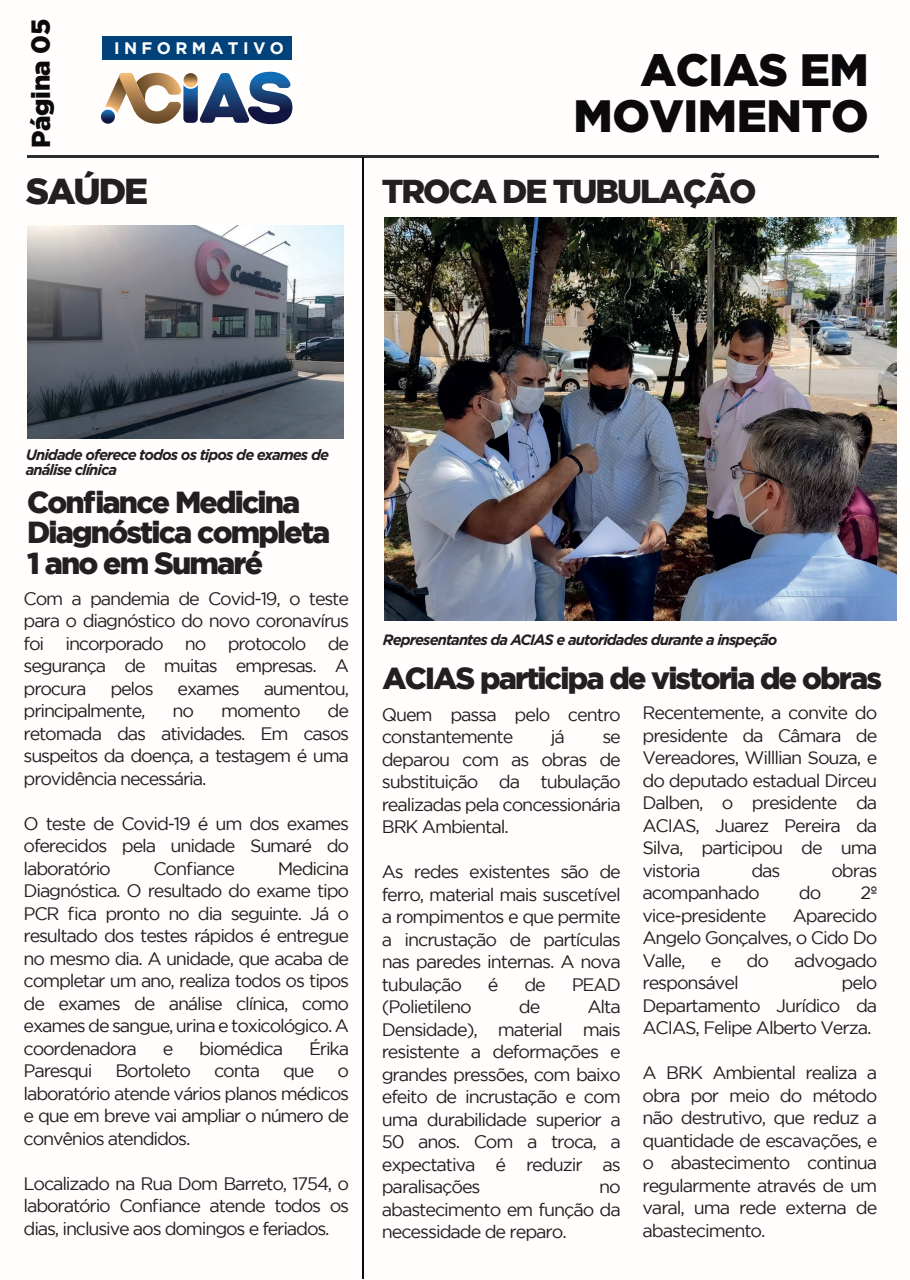
<style>
.page{position:relative;width:910px;height:1280px;background:#fff}
.page>*{position:absolute;margin:0;border:0;box-sizing:border-box;transform-origin:0 0}
.t1{font:900 45.3px/46.5px "Gotham";letter-spacing:-.01em;color:#0b090c;text-align:right}
.t2{font:900 36px "Gotham";letter-spacing:-.06em;color:#231f20}
.t3{font:900 33px "Gotham";letter-spacing:-.06em;color:#231f20}
.t4{font:900 30.3px/30.3px "Gotham";letter-spacing:-.06em;color:#231f20}
.t5{font:900 25.95px "Gotham";letter-spacing:-.025em;color:#0b090c}
.t6{font:18px/22.5px "Gotham";letter-spacing:-.06em;color:#231f20;text-align:justify}
.t7{font:700 16.65px "Gotham";letter-spacing:.26em;color:#fff}
.t8{font:italic 700 15px/15px "Gotham";letter-spacing:-.06em;color:#231f20}
</style>
<div class="page">
<div style="left:102px;top:36px;width:189px;height:24px;background:#004279"></div>
<svg style="left:101px;top:110px;width:14px;height:14px"></svg>
<svg style="left:105px;top:72px;width:187px;height:52px"></svg>
<svg style="left:184px;top:73px;width:14px;height:14px"></svg>
<hr style="left:27px;top:155px;width:851px;height:2px;background:#292d2f">
<img style="left:384px;top:217px;width:513px;height:404px">
<hr style="left:362px;top:157px;width:2px;height:1121px;background:#0b090c">
<img style="left:27px;top:226px;width:316px;height:213px">
<h3 class="t5" style="left:26px;top:148px;width:130px;rotate:-90deg">Página 05</h3>
<p class="t7" style="left:114px;top:38px;width:171px">INFORMATIVO</p>
<h2 class="t2" style="left:26px;top:170px;width:124px">SAÚDE</h2>
<h1 class="t1" style="left:573px;top:45px;width:297px">ACIAS EM<br>MOVIMENTO</h1>
<h3 class="t3" style="left:382px;top:172px;width:376px">TROCA DE TUBULAÇÃO</h3>
<p class="t8" style="left:26px;top:447px;width:305px">Unidade oferece todos os tipos de exames de análise clínica</p>
<h3 class="t4" style="left:27px;top:486px;width:305px">Confiance Medicina<br>Diagnóstica completa<br>1 ano em Sumaré</h3>
<p class="t6" style="left:24px;top:587px;width:327px">Com a pandemia de Covid-19, o teste para o diagnóstico do novo coronavírus foi incorporado no protocolo de segurança de muitas empresas. A procura</p>
<p class="t6" style="left:110px;top:677px;width:45px">pelos</p>
<p class="t6" style="left:177px;top:677px;width:64px">exames</p>
<p class="t6" style="left:264px;top:677px;width:87px">aumentou,</p>
<p class="t6" style="left:24px;top:699px;width:124px">principalmente,</p>
<p class="t6" style="left:173px;top:699px;width:23px">no</p>
<p class="t6" style="left:221px;top:699px;width:81px">momento</p>
<p class="t6" style="left:24px;top:699px;width:327px;text-indent:304px">de retomada das atividades. Em casos suspeitos da doença, a testagem é uma providência necessária.</p>
<p class="t6" style="left:24px;top:812px;width:327px">O teste de Covid-19 é um dos exames oferecidos pela unidade Sumaré do laboratório</p>
<p class="t6" style="left:154px;top:857px;width:83px">Confiance</p>
<p class="t6" style="left:24px;top:857px;width:327px;text-indent:254px">Medicina Diagnóstica. O resultado do exame tipo PCR fica pronto no dia seguinte. Já o resultado dos testes rápidos é entregue no mesmo dia. A unidade, que acaba de completar um ano, realiza todos os tipos de exames de análise clínica, como exames de sangue, urina e toxicológico. A coordenadora</p>
<p class="t6" style="left:163px;top:1037px;width:12px">e</p>
<p class="t6" style="left:199px;top:1037px;width:86px">biomédica</p>
<p class="t6" style="left:309px;top:1037px;width:42px">Érika</p>
<p class="t6" style="left:24px;top:1059px;width:70px">Paresqui</p>
<p class="t6" style="left:115px;top:1059px;width:77px">Bortoleto</p>
<p class="t6" style="left:214px;top:1059px;width:48px">conta</p>
<p class="t6" style="left:283px;top:1059px;width:33px">que</p>
<p class="t6" style="left:24px;top:1059px;width:327px;text-indent:314px">o laboratório atende vários planos médicos e que em breve vai ampliar o número de convênios atendidos.</p>
<p class="t6" style="left:24px;top:1172px;width:327px">Localizado na Rua Dom Barreto, 1754, o laboratório Confiance atende todos os dias, inclusive aos domingos e feriados.</p>
<p class="t8" style="left:383px;top:633px;width:396px">Representantes da ACIAS e autoridades durante a inspeção</p>
<h3 class="t4" style="left:382px;top:662px;width:501px">ACIAS participa de vistoria de obras</h3>
<p class="t6" style="left:382px;top:703px;width:241px">Quem passa pelo centro constantemente</p>
<p class="t6" style="left:551px;top:725px;width:16px">já</p>
<p class="t6" style="left:382px;top:725px;width:241px;text-indent:221px">se deparou com as obras de substituição da tubulação realizadas pela concessionária BRK Ambiental.</p>
<p class="t6" style="left:382px;top:860px;width:241px">As redes existentes são de ferro, material mais suscetível a rompimentos e que permite a incrustação de partículas nas paredes internas. A nova tubulação</p>
<p class="t6" style="left:488px;top:973px;width:12px">é</p>
<p class="t6" style="left:524px;top:973px;width:23px">de</p>
<p class="t6" style="left:572px;top:973px;width:51px">PEAD</p>
<p class="t6" style="left:382px;top:995px;width:241px;text-indent:206px">Alta Densidade), material mais resistente a deformações e grandes pressões, com baixo efeito de incrustação e com uma durabilidade superior a 50 anos. Com a troca, a expectativa é reduzir as paralisações</p>
<p class="t6" style="left:382px;top:995px;width:92px">(Polietileno</p>
<p class="t6" style="left:519px;top:995px;width:23px">de</p>
<p class="t6" style="left:382px;top:1175px;width:241px;text-indent:217px">no abastecimento em função da necessidade de reparo.</p>
<p class="t6" style="left:642px;top:701px;width:236px">Recentemente, a convite do presidente da Câmara de Vereadores, Willlian Souza, e do deputado estadual Dirceu Dalben, o presidente da ACIAS, Juarez Pereira da Silva, participou de uma vistoria</p>
<p class="t6" style="left:751px;top:859px;width:31px">das</p>
<p class="t6" style="left:831px;top:859px;width:48px">obras</p>
<p class="t6" style="left:642px;top:881px;width:119px">acompanhado</p>
<p class="t6" style="left:799px;top:881px;width:24px">do</p>
<p class="t6" style="left:861px;top:881px;width:18px">2º</p>
<p class="t6" style="left:642px;top:904px;width:125px">vice-presidente</p>
<p class="t6" style="left:642px;top:904px;width:236px;text-indent:150px">Aparecido Angelo Gonçalves, o Cido Do Valle,</p>
<p class="t6" style="left:711px;top:949px;width:12px">e</p>
<p class="t6" style="left:747px;top:949px;width:24px">do</p>
<p class="t6" style="left:794px;top:949px;width:85px">advogado</p>
<p class="t6" style="left:642px;top:971px;width:98px">responsável</p>
<p class="t6" style="left:642px;top:971px;width:236px;text-indent:199px">pelo Departamento Jurídico da ACIAS, Felipe Alberto Verza.</p>
<p class="t6" style="left:642px;top:1061px;width:236px">A BRK Ambiental realiza a obra por meio do método não destrutivo, que reduz a quantidade de escavações, e o abastecimento continua regularmente através de um varal, uma rede externa de abastecimento.</p>
</div>
